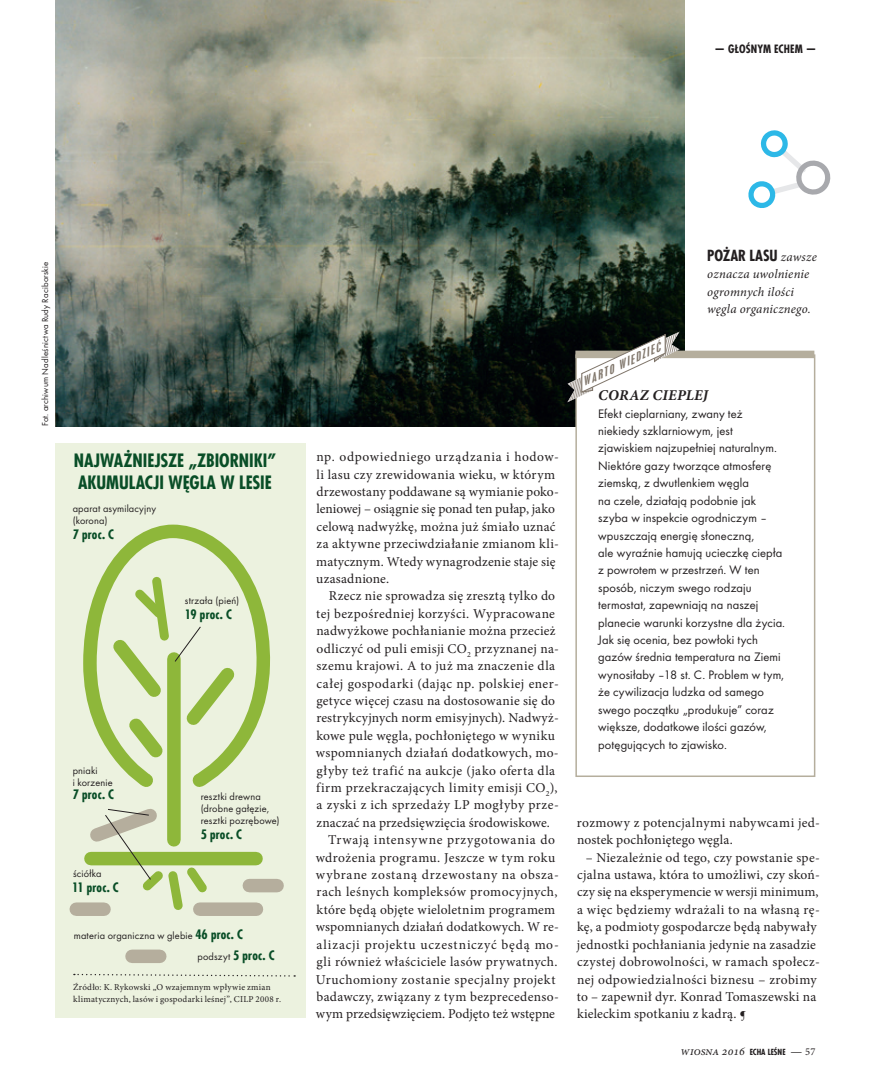
<style>
.page{position:relative;width:893px;height:1085px;background:#fff}
.page>*{position:absolute;margin:0;border:0;box-sizing:border-box;transform-origin:0 0}
.t1{font:700 condensed 18px/21.6px "Futura CE";letter-spacing:-.005em;color:#094e27}
.t2{font:700 condensed 15px "Futura CE";letter-spacing:-.01em;color:#231f20}
.t3{font:italic 700 15px "Minion Pro";letter-spacing:.02em;color:#231f20}
.t4{font:13.5px/17.4px "Minion Pro";letter-spacing:.025em;color:#231f20}
.t5{font:13.5px "Minion Pro";letter-spacing:.05em;color:#231f20}
.t6{font:13.5px "Minion Pro";letter-spacing:.005em;color:#231f20}
.t7{font:13.5px "Minion Pro";letter-spacing:.045em;color:#231f20}
.t8{font:13.5px "Minion Pro";letter-spacing:.055em;color:#231f20}
.t9{font:12.75px/17.4px "Futura Boo";letter-spacing:.01em;color:#231f20}
.t10{font:italic 12.75px/17.4px "Minion Pro";letter-spacing:.015em;color:#231f20}
.t11{font:700 condensed 12.75px "Futura CE";letter-spacing:.02em;color:#094e27}
.t12{font:italic 12.3px "Minion Pro";color:#231f20}
.t13{font:700 condensed 11.25px "Futura CE";letter-spacing:.01em;color:#231f20}
.t14{font:italic condensed 10.65px "Placard MT Pro";color:#80766b;scale:1.25 1}
.t15{font:10.5px/12px "Futura Boo";letter-spacing:.02em;color:#231f20}
.t16{font:9px/12px "Minion Pro";letter-spacing:.025em;color:#231f20}
.t17{font:9px "Futura Boo";color:#231f20}
.s1{font-family:"Futura CE";font-weight:700;font-stretch:condensed;font-size:12.75px;color:#094e27}
.s2{font-family:"Minion Pro";font-weight:400;font-style:italic;font-stretch:normal;font-size:12.75px}
.s3{font-size:12.75px}
.s4{font-family:"Futura CE";font-weight:700;font-style:normal;font-stretch:condensed;font-size:8.25px}
.s5{font-family:"Placard MT Pro";font-style:normal;font-stretch:condensed;font-size:10.5px}
.s6{font-style:normal;font-size:10.5px}
</style>
<div class="page">
<img style="left:55px;top:0;width:630px;height:426px">
<div style="left:55px;top:443px;width:250px;height:574px;background:#ecf2df"></div>
<div style="left:576px;top:355px;width:239px;height:421px;background:#fff"></div>
<div style="left:575px;top:354px;width:240px;height:422px;border:2px solid #b5ae9d"></div>
<div style="left:575px;top:350px;width:239px;height:8px;background:#b5ae9d"></div>
<svg style="left:567px;top:331px;width:113px;height:71px"></svg>
<div style="left:167px;top:659px;width:14px;height:180px;background:#8eb73a"></div>
<svg style="left:83px;top:524px;width:188px;height:269px"></svg>
<div style="left:200px;top:902px;width:56px;height:13px;background:#b5ae9d"></div>
<div style="left:91px;top:851px;width:165px;height:14px;background:#8eb73a"></div>
<div style="left:76px;top:902px;width:28px;height:13px;background:#b5ae9d"></div>
<div style="left:132px;top:949px;width:28px;height:13px;background:#b5ae9d"></div>
<div style="left:249px;top:878px;width:28px;height:14px;background:#b5ae9d"></div>
<svg style="left:101px;top:571px;width:145px;height:198px"></svg>
<svg style="left:80px;top:798px;width:135px;height:117px"></svg>
<svg style="left:74px;top:973px;width:221px;height:4px"></svg>
<svg style="left:748px;top:130px;width:83px;height:78px"></svg>
<p class="t13" style="left:714px;top:42px;width:104px">— GŁOŚNYM ECHEM —</p>
<p class="t17" style="left:40px;top:426px;width:166px;rotate:-90deg">Fot. archiwum N adleśnictwa Rudy Raciborskie</p>
<h1 class="t1" style="left:74px;top:449px;width:204px">NAJWAŻNIEJSZE „ZBIORNIKI”<br>AKUMULACJI WĘGLA WLE</h1>
<h1 class="t1" style="left:253px;top:471px;width:19px">SIE</h1>
<p class="t15" style="left:73px;top:502px;width:85px">aparat asymilacyjny (korona)</p>
<p class="t11" style="left:73px;top:526px;width:43px">7 PROC. C</p>
<p class="t15" style="left:185px;top:594px;width:56px">strzała (pień)</p>
<p class="t11" style="left:185px;top:606px;width:48px">19 PROC. C</p>
<p class="t15" style="left:73px;top:764px;width:41px">pniaki<br>i korzenie</p>
<p class="t11" style="left:73px;top:786px;width:43px">7 PROC. C</p>
<p class="t15" style="left:73px;top:867px;width:30px">ściółka</p>
<p class="t11" style="left:72px;top:878px;width:48px">11 PROC. C</p>
<p class="t15" style="left:201px;top:790px;width:80px">resztki drewna (drobne gałęzie, resztki pozrębowe)</p>
<p class="t11" style="left:201px;top:825px;width:43px">5 PROC. C</p>
<p class="t15" style="left:197px;top:923px;width:79px;line-height:21.9px;text-indent:-124px">materia organiczna w glebie <span class="s1">46 PROC. C </span>podszyt <span class="s1">5 PROC. C</span></p>
<p class="t16" style="left:73px;top:981px;width:209px">Źródło: K. Rykowski „O wzajemnym wpływie zmian klimatycznych, lasów i gospodarki leśnej”, CILP 2008 r.</p>
<p class="t4" style="left:316px;top:448px;width:244px">np. odpowiedniego urządzania i hodow&shy;li lasu czy zrewidowania wieku, w którym drzewostany poddawane są wymianie poko&shy;leniowej – osiągnie się ponad ten pułap, jako celową nadwyżkę, można już śmiało uznać za aktywne przeciwdziałanie zmianom kli&shy;matycznym. Wtedy wynagrodzenie staje się uzasadnione.</p>
<p class="t4" style="left:329px;top:587px;width:228px">Rzecz nie sprowadza się zresztą tylko do</p>
<p class="t4" style="left:316px;top:605px;width:240px">tej bezpośredniej korzyści. Wypracowane</p>
<p class="t4" style="left:316px;top:622px;width:241px">nadwyżkowe pochłanianie można przecież</p>
<p class="t4" style="left:316px;top:639px;width:244px">odliczyć od puli emisji CO<sub>2</sub> przyznanej na-</p>
<p class="t4" style="left:317px;top:657px;width:240px">szemu krajowi. A to już ma znaczenie dla</p>
<p class="t4" style="left:316px;top:674px;width:244px">całej gospodarki (dając np. polskiej ener-</p>
<p class="t4" style="left:317px;top:691px;width:240px">getyce więcej czasu na dostosowanie się do</p>
<p class="t4" style="left:316px;top:709px;width:244px">restrykcyjnych norm emisyjnych). Nadwyż-</p>
<p class="t4" style="left:316px;top:726px;width:240px">kowe pule węgla, pochłoniętego w wyniku</p>
<p class="t4" style="left:316px;top:744px;width:244px">wspomnianych działań dodatkowych, mo-</p>
<p class="t4" style="left:317px;top:761px;width:240px">głyby też trafić na aukcje (jako oferta dla</p>
<p class="t4" style="left:316px;top:779px;width:243px">firm przekraczających limity emisji CO<sub>2</sub>),</p>
<p class="t7" style="left:317px;top:795px;width:244px">a zyski z ich sprzedaży LP mogłyby prze-</p>
<p class="t4" style="left:317px;top:813px;width:235px">znaczać na przedsięwzięcia środowiskowe.</p>
<p class="t5" style="left:328px;top:830px;width:228px">Trwają intensywne przygotowania do</p>
<p class="t4" style="left:316px;top:848px;width:241px">wdrożenia programu. Jeszcze w tym roku</p>
<p class="t8" style="left:316px;top:865px;width:244px">wybrane zostaną drzewostany na obsza-</p>
<p class="t4" style="left:316px;top:883px;width:243px">rach leśnych kompleksów promocyjnych,</p>
<p class="t4" style="left:316px;top:900px;width:240px">które będą objęte wieloletnim programem</p>
<p class="t4" style="left:316px;top:918px;width:244px">wspomnianych działań dodatkowych. W re-</p>
<p class="t5" style="left:317px;top:935px;width:244px">alizacji projektu uczestniczyć będą mo-</p>
<p class="t4" style="left:317px;top:953px;width:242px">gli również właściciele lasów prywatnych.</p>
<p class="t4" style="left:316px;top:970px;width:241px">Uruchomiony zostanie specjalny projekt</p>
<p class="t4" style="left:317px;top:987px;width:244px">badawczy, związany z tym bezprecedenso-</p>
<p class="t6" style="left:316px;top:1004px;width:241px">wym przedsięwzięciem. Podjęto też wstępne</p>
<p class="t14" style="left:580px;top:376px;width:69px;rotate:-25deg">WARTO WIEDZIEĆ</p>
<p class="t2" style="left:707px;top:246px;width:111px">POŻAR LASU <span class="s2">zawsze</span></p>
<p class="t10" style="left:707px;top:265px;width:105px">oznacza uwolnienie ogromnych ilości węgla organicznego.</p>
<p class="t3" style="left:598px;top:384px;width:111px">CORAZ CIEPLEJ</p>
<p class="t9" style="left:598px;top:404px;width:189px">Efekt cieplarniany, zwany też niekiedy szklarniowym, jest zjawiskiem najzupełniej naturalnym.<br>N iektóre gazy tworzące atmosferę ziemską, z dwutlenkiem węgla<br>na czele, działają podobnie jak szyba w inspekcie ogrodniczym – wpuszczają energię słoneczną,<br>ale wyraźnie hamują ucieczkę ciepła z powrotem w przestrzeń. W ten sposób, niczym swego rodzaju termostat, zapewniają na naszej planecie warunki korzystne dla życia.<br>Jak się ocenia, bez powłoki tych gazów średnia temperatura na Ziemi wynosiłaby –18 st. C. Problem w tym, że cywilizacja ludzka od samego swego początku „produkuje” coraz większe, dodatkowe ilości gazów, potęgujących to zjawisko.</p>
<p class="t4" style="left:577px;top:813px;width:244px">rozmowy z potencjalnymi nabywcami jed&shy;nostek pochłoniętego węgla.</p>
<p class="t4" style="left:577px;top:848px;width:244px;text-indent:9px">– Niezależnie od tego, czy powstanie spe&shy;cjalna ustawa, która to umożliwi, czy skoń&shy;czy się na eksperymencie w wersji minimum, a więc będziemy wdrażali to na własną rę&shy;kę, a podmioty gospodarcze będą nabywały jednostki pochłaniania jedynie na zasadzie czystej dobrowolności, w ramach społecz&shy;nej odpowiedzialności biznesu – zrobimy to – zapewnił dyr. Konrad Tomaszewski na kieleckim spotkaniu z kadrą. <span class="s3">¶</span></p>
<p class="t12" style="left:681px;top:1042px;width:136px">wiosna 2016 <span class="s4">ECHA LEŚNE</span> <span class="s5">—</span> <span class="s6">57</span></p>
</div>
